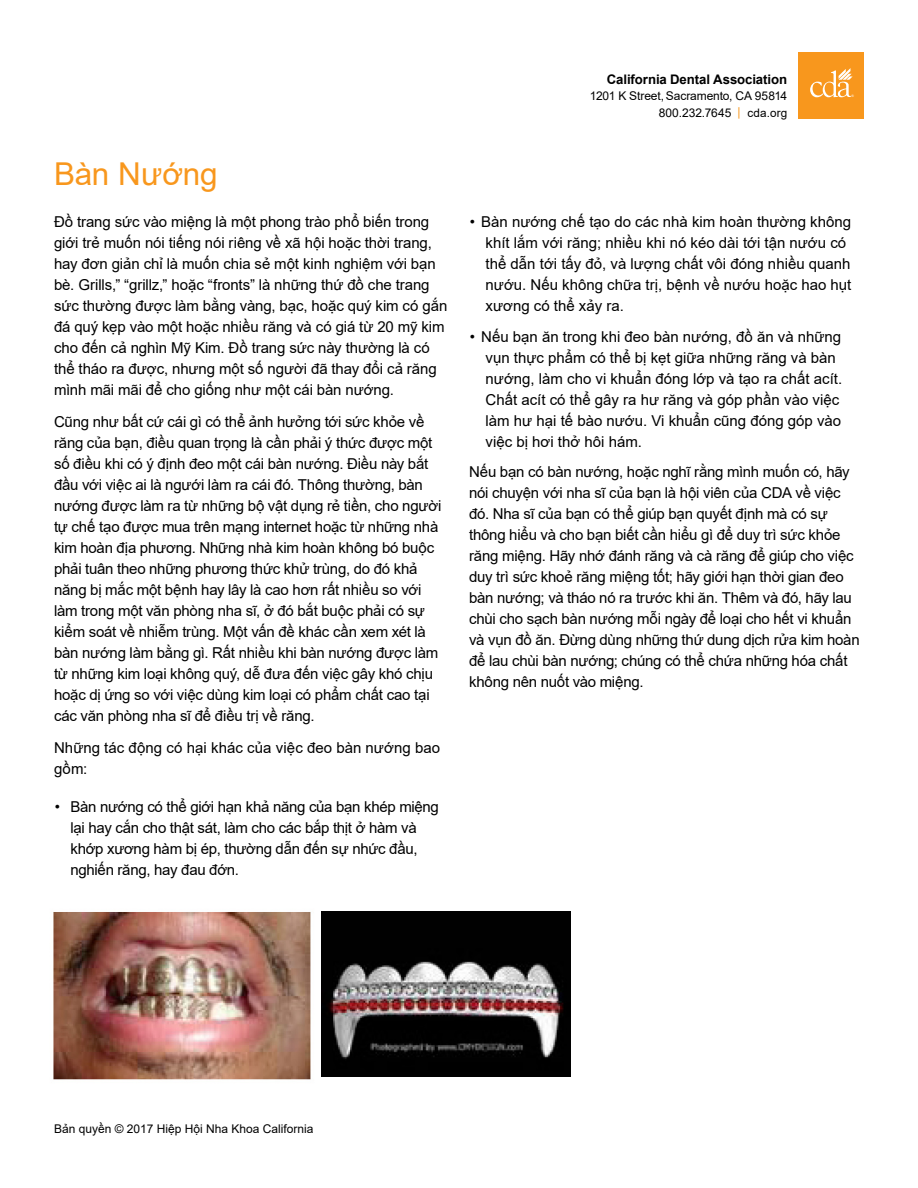
<style>
.page{position:relative;width:918px;height:1188px;background:#fff}
.page>*{position:absolute;margin:0;border:0;box-sizing:border-box;transform-origin:0 0}
.t1{font:31.5px "Arial";letter-spacing:-.01em;color:#f8971d}
.t2{font:15px/21px "Arial";letter-spacing:-.01em;color:#000}
.t3{font:700 13.2px "Arial";letter-spacing:-.005em;color:#000}
.t4{font:12px/16.8px "Arial";color:#000;text-align:right}
.t5{font:3.3px "Arial";color:#fff}
.s1{color:#f8971d}
.s2{font-size:11.7px}
</style>
<div class="page">
<div style="left:799px;top:52px;width:65px;height:66px;background:#f8971d"></div>
<svg style="left:810px;top:68px;width:43px;height:29px"></svg>
<img style="left:53px;top:911px;width:269px;height:169px">
<img style="left:321px;top:912px;width:249px;height:165px">
<h1 class="t1" style="left:54px;top:152px;width:165px">Bàn Nướng</h1>
<p class="t2" style="left:54px;top:211px;width:395px">Đồ trang sức vào miệng là một phong trào phổ biến trong giới trẻ muốn nói tiếng nói riêng về xã hội hoặc thời trang, hay đơn giản chỉ là muốn chia sẻ một kinh nghiệm với bạn bè. Grills,” “grillz,” hoặc “fronts” là những thứ đồ che trang sức thường được làm bằng vàng, bạc, hoặc quý kim có gắn đá quý kẹp vào một hoặc nhiều răng và có giá từ 20 mỹ kim cho đến cả nghìn Mỹ Kim. Đồ trang sức này thường là có thể tháo ra được, nhưng một số người đã thay đổi cả răng mình mãi mãi để cho giống như một cái bàn nướng.</p>
<p class="t2" style="left:54px;top:411px;width:389px">Cũng như bất cứ cái gì có thể ảnh hưởng tới sức khỏe về răng của bạn, điều quan trọng là cần phải ý thức được một số điều khi có ý định đeo một cái bàn nướng. Điều này bắt đầu với việc ai là ngưới làm ra cái đó. Thông thường, bàn nướng được làm ra từ những bộ vật dụng rẻ tiền, cho người tự chế tạo được mua trên mạng internet hoặc từ những nhà kim hoàn địa phương. Những nhà kim hoàn không bó buộc phải tuân theo những phương thức khử trùng, do đó khả năng bị mắc một bệnh hay lây là cao hơn rất nhiều so với làm trong một văn phòng nha sĩ, ở đó bắt buộc phải có sự kiểm soát về nhiễm trùng. Một vấn đề khác cần xem xét là bàn nướng làm bằng gì. Rất nhiều khi bàn nướng được làm từ những kim loại không quý, dễ đưa đến việc gây khó chịu hoặc dị ứng so với việc dùng kim loại có phẩm chất cao tại các văn phòng nha sĩ để điều trị về răng.</p>
<p class="t2" style="left:54px;top:737px;width:388px">Những tác động có hại khác của việc đeo bàn nướng bao gồm:</p>
<p class="t2" style="left:70px;top:796px;width:370px;text-indent:-16px">• Bàn nướng có thể giới hạn khả năng của bạn khép miệng lại hay cắn cho thật sát, làm cho các bắp thịt ở hàm và khớp xương hàm bị ép, thường dẫn đến sự nhức đầu, nghiến răng, hay đau đớn.</p>
<p class="t3" style="left:607px;top:71px;width:182px">California Dental Association</p>
<p class="t4" style="left:590px;top:88px;width:199px">1201 K Street, Sacramento, CA 95814<br>800.232.7645 <span class="s1">|</span> <span class="s2">cda.org</span></p>
<p class="t5" style="left:852px;top:95px;width:4px">®</p>
<p class="t2" style="left:486px;top:211px;width:367px;text-indent:-16px">• Bàn nướng chế tạo do các nhà kim hoàn thường không khít lắm với răng; nhiều khi nó kéo dài tới tận nướu có thể dẫn tới tấy đỏ, và lượng chất vôi đóng nhiều quanh nướu. Nếu không chữa trị, bệnh về nướu hoặc hao hụt xương có thể xảy ra.</p>
<p class="t2" style="left:486px;top:326px;width:358px;text-indent:-16px">• Nếu bạn ăn trong khi đeo bàn nướng, đồ ăn và những vụn thực phẩm có thể bị kẹt giữa những răng và bàn nướng, làm cho vi khuẩn đóng lớp và tạo ra chất acít.<br>Chất acít có thể gây ra hư răng và góp phần vào việc làm hư hại tế bào nướu. Vi khuẩn cũng đóng góp vào việc bị hơi thở hôi hám.</p>
<p class="t2" style="left:469px;top:461px;width:392px">Nếu bạn có bàn nướng, hoặc nghĩ rằng mình muốn có, hãy nói chuyện với nha sĩ của bạn là hội viên của CDA về việc đó. Nha sĩ của bạn có thể giúp bạn quyết định mà có sự thông hiểu và cho bạn biết cần hiểu gì để duy trì sức khỏe răng miệng. Hãy nhớ đánh răng và cà răng để giúp cho việc duy trì sức khoẻ răng miệng tốt; hãy giới hạn thời gian đeo bàn nướng; và tháo nó ra trước khi ăn. Thêm và đó, hãy lau chùi cho sạch bàn nướng mỗi ngày để loại cho hết vi khuẩn và vụn đồ ăn. Đừng dùng những thứ dung dịch rửa kim hoàn để lau chùi bàn nướng; chúng có thể chứa những hóa chất không nên nuốt vào miệng.</p>
<p class="t4" style="left:54px;top:1120px;width:261px">Bản quyền © 2017 Hiệp Hội Nha Khoa California</p>
</div>
